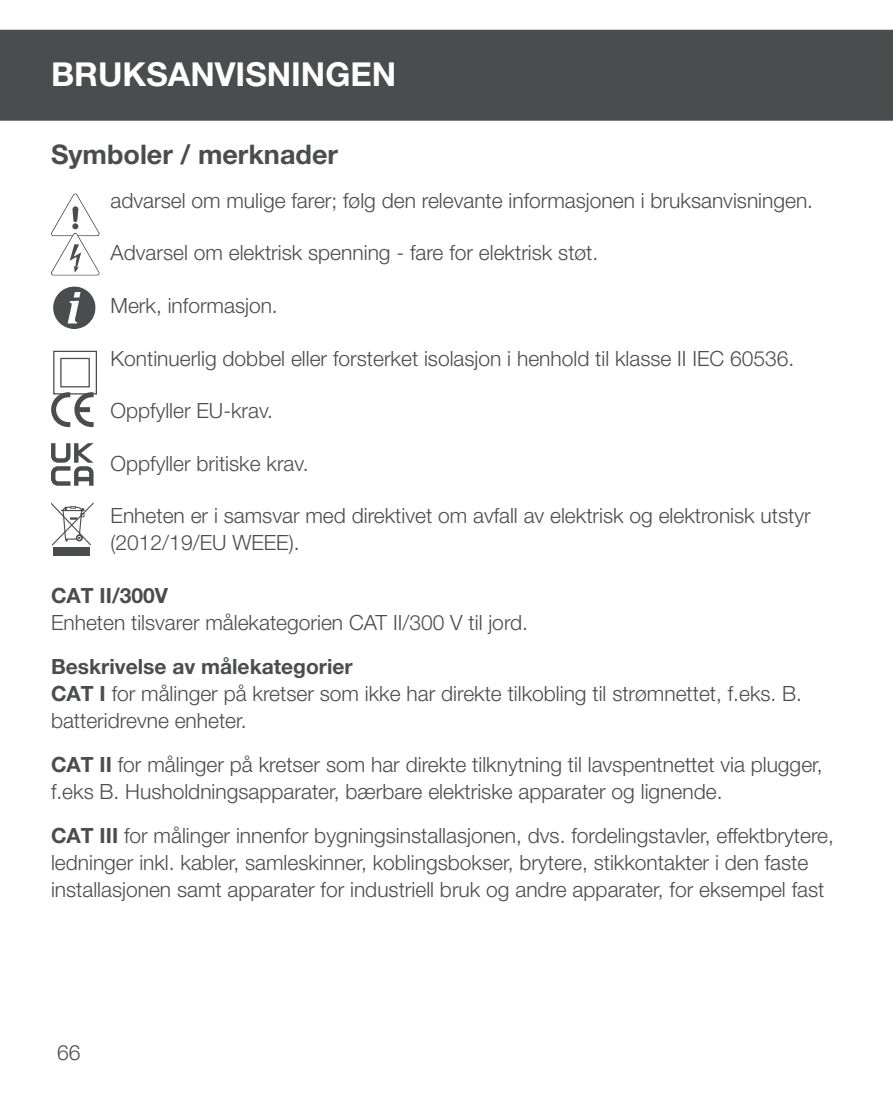
<style>
.page{position:relative;width:893px;height:1106px;background:#fff}
.page>*{position:absolute;margin:0;border:0;box-sizing:border-box;transform-origin:0 0}
.t1{font:700 33px "Helvetica Neue LT Pro";color:#fff}
.t2{font:700 27px "Helvetica Neue LT Pro";color:#4b4c4d}
.t3{font:300 21px/27px "Helvetica Neue LT Pro";color:#4b4c4d}
.t4{font:700 21px "Helvetica Neue LT Pro";color:#4b4c4d}
.s1{font-weight:700}
</style>
<div class="page">
<div style="left:0;top:30px;width:893px;height:91px;background:#4b4c4d"></div>
<hr style="left:892px;top:251px;width:1px;height:61px;background:#d1d2d4">
<svg style="left:51px;top:193px;width:49px;height:82px"></svg>
<svg style="left:53px;top:286px;width:43px;height:43px"></svg>
<div style="left:53px;top:351px;width:44px;height:43px;border:1px solid #4b4c4d"></div>
<div style="left:60px;top:358px;width:30px;height:29px;border:1px solid #4b4c4d"></div>
<svg style="left:51px;top:392px;width:43px;height:35px"></svg>
<svg style="left:51px;top:443px;width:43px;height:43px"></svg>
<svg style="left:51px;top:502px;width:43px;height:43px"></svg>
<div style="left:53px;top:547px;width:37px;height:8px;background:#4b4c4d"></div>
<h1 class="t1" style="left:51px;top:53px;width:347px">BRUKSANVISNINGEN</h1>
<p class="t2" style="left:51px;top:138px;width:288px">Symboler / merknader</p>
<p class="t3" style="left:111px;top:186px;width:704px">advarsel om mulige farer; følg den relevante informasjonen i bruksanvisningen.</p>
<p class="t3" style="left:111px;top:239px;width:489px">Advarsel om elektrisk spenning - fare for elektrisk støt.</p>
<p class="t3" style="left:111px;top:291px;width:169px">Merk, informasjon.</p>
<p class="t3" style="left:111px;top:344px;width:685px">Kontinuerlig dobbel eller forsterket isolasjon i henhold til klasse II IEC 60536.</p>
<p class="t3" style="left:111px;top:397px;width:164px">Oppfyller EU-krav.</p>
<p class="t3" style="left:111px;top:449px;width:199px">Oppfyller britiske krav.</p>
<p class="t3" style="left:111px;top:502px;width:702px">Enheten er i samsvar med direktivet om avfall av elektrisk og elektronisk utstyr (2012/19/EU WEEE).</p>
<p class="t4" style="left:51px;top:582px;width:119px">CAT II/300V</p>
<p class="t3" style="left:51px;top:608px;width:479px">Enheten tilsvarer målekategorien CAT II/300 V til jord.</p>
<p class="t3" style="left:51px;top:652px;width:753px"><span class="s1">Beskrivelse av målekategorier<br>CAT I</span> for målinger på kretser som ikke har direkte tilkobling til strømnettet, f.eks. B. batteridrevne enheter.</p>
<p class="t3" style="left:51px;top:750px;width:773px"><span class="s1">CAT II</span> for målinger på kretser som har direkte tilknytning til lavspentnettet via plugger, f.eks B. Husholdningsapparater, bærbare elektriske apparater og lignende.</p>
<p class="t3" style="left:51px;top:821px;width:784px"><span class="s1">CAT III</span> for målinger innenfor bygningsinstallasjonen, dvs. fordelingstavler, effektbrytere, ledninger inkl. kabler, samleskinner, koblingsbokser, brytere, stikkontakter i den faste installasjonen samt apparater for industriell bruk og andre apparater, for eksempel fast</p>
<p class="t3" style="left:57px;top:1038px;width:25px">66</p>
</div>
